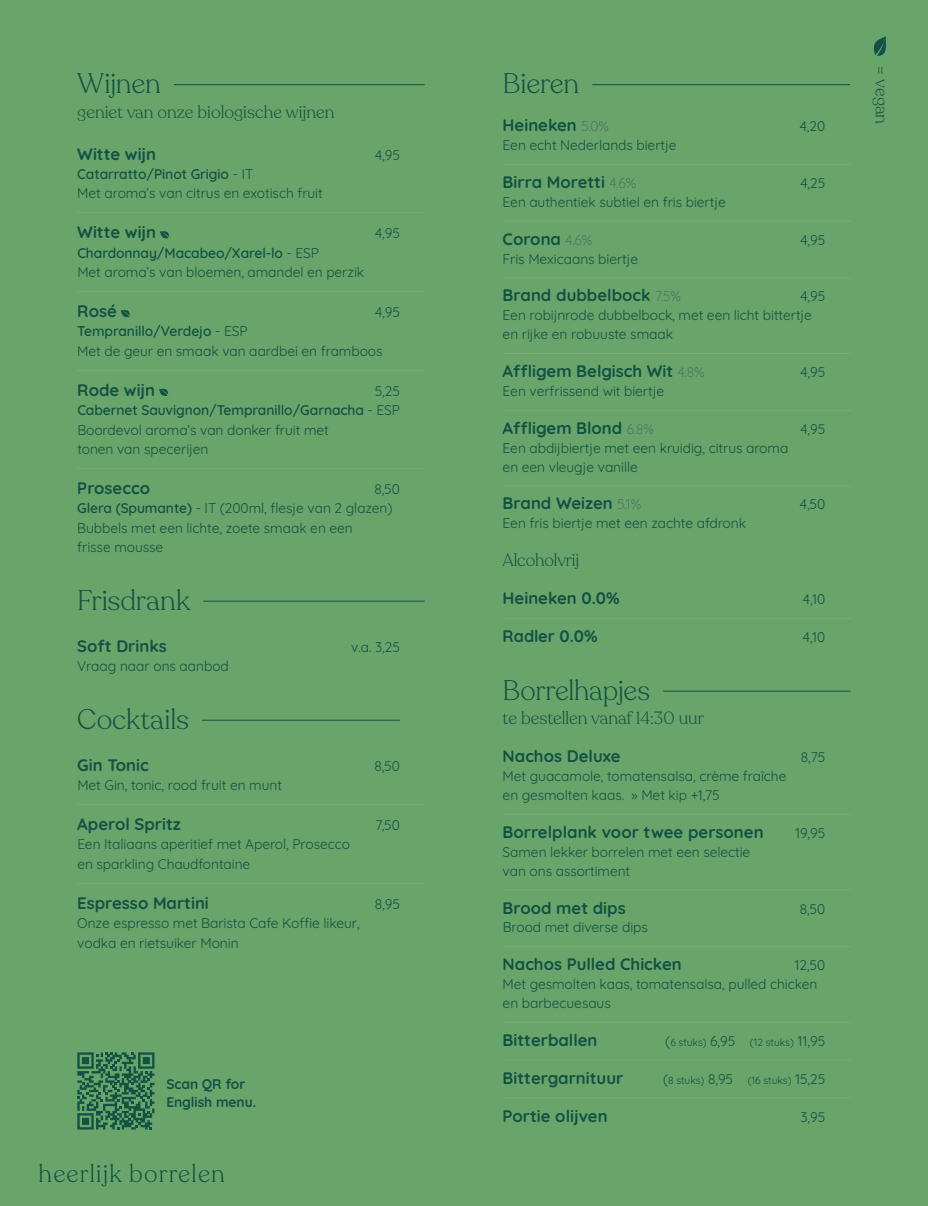
<style>
.page{position:relative;width:928px;height:1206px;background:#fff}
.page>*{position:absolute;margin:0;border:0;box-sizing:border-box;transform-origin:0 0}
.t1{font:300 28px "Recoleta";letter-spacing:-.005em;color:#115244}
.t2{font:300 24.5px "Recoleta";letter-spacing:.05em;color:#115244}
.t3{font:300 17.5px "Recoleta";color:#115244}
.t4{font:700 16.62px "Quicksand";color:#115244}
.t5{font:14px/19.2px "Quicksand";letter-spacing:-.005em;color:#115244}
.t6{font:700 14px/18.4px "Quicksand";letter-spacing:-.005em;color:#115244}
.t7{font:10.5px "Quicksand";letter-spacing:-.005em;color:#115244}
.s1{font-weight:600}
.s2{font-weight:300;font-size:14px;color:#436b5f}
.s3{font-size:14px}
</style>
<div class="page">
<div style="left:0;top:0;width:928px;height:1205px;background:#69a46a"></div>
<hr style="left:174px;top:84px;width:251px;height:1px;background:#115244">
<hr style="left:77px;top:212px;width:348px;height:1px;background:#7cac78">
<svg style="left:160px;top:231px;width:9px;height:8px"></svg>
<hr style="left:77px;top:291px;width:348px;height:1px;background:#7cac78">
<svg style="left:121px;top:310px;width:9px;height:7px"></svg>
<hr style="left:77px;top:370px;width:348px;height:1px;background:#7cac78">
<svg style="left:159px;top:388px;width:9px;height:8px"></svg>
<hr style="left:77px;top:468px;width:348px;height:1px;background:#7cac78">
<hr style="left:203px;top:600px;width:222px;height:1px;background:#115244">
<hr style="left:202px;top:719px;width:198px;height:1px;background:#115244">
<hr style="left:77px;top:804px;width:348px;height:1px;background:#7cac78">
<hr style="left:77px;top:883px;width:348px;height:1px;background:#7cac78">
<hr style="left:592px;top:84px;width:258px;height:1px;background:#115244">
<hr style="left:502px;top:164px;width:348px;height:1px;background:#7cac78">
<hr style="left:502px;top:221px;width:348px;height:1px;background:#7cac78">
<hr style="left:502px;top:277px;width:348px;height:1px;background:#7cac78">
<hr style="left:502px;top:353px;width:348px;height:1px;background:#7cac78">
<hr style="left:502px;top:410px;width:348px;height:1px;background:#7cac78">
<hr style="left:502px;top:485px;width:348px;height:1px;background:#7cac78">
<hr style="left:502px;top:618px;width:348px;height:1px;background:#7cac78">
<hr style="left:663px;top:690px;width:187px;height:1px;background:#115244">
<hr style="left:502px;top:814px;width:348px;height:1px;background:#7cac78">
<hr style="left:502px;top:889px;width:348px;height:1px;background:#7cac78">
<hr style="left:502px;top:946px;width:348px;height:1px;background:#7cac78">
<hr style="left:502px;top:1022px;width:348px;height:1px;background:#7cac78">
<hr style="left:502px;top:1059px;width:348px;height:1px;background:#7cac78">
<hr style="left:502px;top:1097px;width:348px;height:1px;background:#7cac78">
<svg style="left:873px;top:36px;width:13px;height:20px"></svg>
<svg style="left:77px;top:1052px;width:77px;height:77px"></svg>
<h1 class="t1" style="left:77px;top:66px;width:85px">Wijnen</h1>
<p class="t3" style="left:77px;top:101px;width:258px">geniet van onze biologische wijnen</p>
<p class="t4" style="left:77px;top:141px;width:80px">Witte wijn</p>
<p class="t5" style="left:375px;top:144px;width:26px">4,95</p>
<p class="t5" style="left:77px;top:163px;width:247px"><span class="s1">Catarratto/Pinot Grigio</span> - IT<br>Met aroma’s van citrus en exotisch fruit</p>
<p class="t4" style="left:77px;top:220px;width:80px">Witte wijn</p>
<p class="t5" style="left:375px;top:222px;width:26px">4,95</p>
<p class="t5" style="left:77px;top:242px;width:288px"><span class="s1">Chardonnay/Macabeo/Xarel-lo</span> - ESP<br>Met aroma’s van bloemen, amandel en perzik</p>
<p class="t4" style="left:77px;top:298px;width:41px">Rosé</p>
<p class="t5" style="left:375px;top:301px;width:26px">4,95</p>
<p class="t5" style="left:77px;top:320px;width:307px"><span class="s1">Tempranillo/Verdejo</span> - ESP<br>Met de geur en smaak van aardbei en framboos</p>
<p class="t4" style="left:77px;top:377px;width:79px">Rode wijn</p>
<p class="t5" style="left:77px;top:380px;width:324px;text-indent:297px">5,25<br><span class="s1">Cabernet Sauvignon/Tempranillo/Garnacha</span> - ESP<br>Boordevol aroma’s van donker fruit met<br>tonen van specerijen</p>
<p class="t4" style="left:77px;top:475px;width:74px">Prosecco</p>
<p class="t5" style="left:77px;top:478px;width:324px;text-indent:297px">8,50<br><span class="s1">Glera (Spumante)</span> - IT (200ml, flesje van 2 glazen)<br>Bubbels met een lichte, zoete smaak en een<br>frisse mousse</p>
<h1 class="t1" style="left:77px;top:583px;width:114px">Frisdrank</h1>
<p class="t4" style="left:77px;top:633px;width:91px">Soft Drinks</p>
<p class="t5" style="left:351px;top:635px;width:50px">v.a. 3,25</p>
<p class="t5" style="left:77px;top:655px;width:153px">Vraag naar ons aanbod</p>
<h1 class="t1" style="left:77px;top:702px;width:113px">Cocktails</h1>
<p class="t4" style="left:77px;top:752px;width:73px">Gin Tonic</p>
<p class="t5" style="left:374px;top:754px;width:27px">8,50</p>
<p class="t5" style="left:77px;top:774px;width:206px">Met Gin, tonic, rood fruit en munt</p>
<p class="t4" style="left:77px;top:811px;width:105px">Aperol Spritz</p>
<p class="t5" style="left:375px;top:814px;width:26px">7,50</p>
<p class="t5" style="left:77px;top:833px;width:274px">Een Italiaans aperitief met Aperol, Prosecco en sparkling Chaudfontaine</p>
<p class="t4" style="left:77px;top:890px;width:133px">Espresso Martini</p>
<p class="t5" style="left:375px;top:893px;width:26px">8,95</p>
<p class="t5" style="left:77px;top:912px;width:284px">Onze espresso met Barista Cafe Koffie likeur, vodka en rietsuiker Monin</p>
<p class="t6" style="left:166px;top:1073px;width:91px">Scan QR for<br>English menu.</p>
<h2 class="t2" style="left:39px;top:1158px;width:188px">heerlijk borrelen</h2>
<h1 class="t1" style="left:502px;top:66px;width:78px">Bieren</h1>
<p class="t4" style="left:502px;top:112px;width:108px">Heineken <span class="s2">5.0%</span></p>
<p class="t5" style="left:799px;top:115px;width:27px">4,20</p>
<p class="t5" style="left:502px;top:134px;width:175px">Een echt Nederlands biertje</p>
<p class="t4" style="left:502px;top:169px;width:135px">Birra Moretti <span class="s2">4.6%</span></p>
<p class="t5" style="left:800px;top:172px;width:26px">4,25</p>
<p class="t5" style="left:502px;top:191px;width:225px">Een authentiek subtiel en fris biertje</p>
<p class="t4" style="left:502px;top:226px;width:91px">Corona <span class="s2">4.6%</span></p>
<p class="t5" style="left:800px;top:229px;width:26px">4,95</p>
<p class="t5" style="left:502px;top:248px;width:137px">Fris Mexicaans biertje</p>
<p class="t4" style="left:502px;top:283px;width:180px">Brand dubbelbock <span class="s2">7.5%</span></p>
<p class="t5" style="left:502px;top:286px;width:324px;text-indent:298px">4,95<br>Een robijnrode dubbelbock, met een licht bittertje en rijke en robuuste smaak</p>
<p class="t4" style="left:502px;top:358px;width:203px">Affligem Belgisch Wit <span class="s2">4.8%</span></p>
<p class="t5" style="left:800px;top:361px;width:26px">4,95</p>
<p class="t5" style="left:502px;top:380px;width:163px">Een verfrissend wit biertje</p>
<p class="t4" style="left:502px;top:415px;width:153px">Affligem Blond <span class="s2">6.8%</span></p>
<p class="t5" style="left:800px;top:418px;width:26px">4,95</p>
<p class="t5" style="left:502px;top:437px;width:287px">Een abdijbiertje met een kruidig, citrus aroma en een vleugje vanille</p>
<p class="t4" style="left:502px;top:490px;width:140px">Brand Weizen <span class="s2">5.1%</span></p>
<p class="t5" style="left:800px;top:493px;width:27px">4,50</p>
<p class="t5" style="left:502px;top:512px;width:245px">Een fris biertje met een zachte afdronk</p>
<p class="t3" style="left:502px;top:549px;width:78px">Alcoholvrij</p>
<p class="t4" style="left:502px;top:585px;width:118px">Heineken 0.0%</p>
<p class="t5" style="left:803px;top:588px;width:24px">4,10</p>
<p class="t4" style="left:502px;top:623px;width:96px">Radler 0.0%</p>
<p class="t5" style="left:803px;top:626px;width:24px">4,10</p>
<h1 class="t1" style="left:502px;top:672px;width:149px">Borrelhapjes</h1>
<p class="t3" style="left:502px;top:707px;width:203px">te bestellen vanaf 14:30 uur</p>
<p class="t4" style="left:502px;top:743px;width:119px">Nachos Deluxe</p>
<p class="t5" style="left:801px;top:746px;width:26px">8,75</p>
<p class="t5" style="left:502px;top:765px;width:285px">Met guacamole, tomatensalsa, crème fraîche en gesmolten kaas. » Met kip +1,75</p>
<p class="t4" style="left:502px;top:819px;width:262px">Borrelplank voor twee personen</p>
<p class="t5" style="left:795px;top:822px;width:31px">19,95</p>
<p class="t5" style="left:502px;top:841px;width:249px">Samen lekker borrelen met een selectie van ons assortiment</p>
<p class="t4" style="left:502px;top:894px;width:124px">Brood met dips</p>
<p class="t5" style="left:799px;top:897px;width:27px">8,50</p>
<p class="t5" style="left:502px;top:916px;width:147px">Brood met diverse dips</p>
<p class="t4" style="left:502px;top:951px;width:181px">Nachos Pulled Chicken</p>
<p class="t5" style="left:502px;top:954px;width:324px;text-indent:292px">12,50<br>Met gesmolten kaas, tomatensalsa, pulled chicken en barbecuesaus</p>
<p class="t4" style="left:502px;top:1027px;width:96px">Bitterballen</p>
<p class="t7" style="left:665px;top:1034px;width:161px"><span class="s3">(</span>6 stuks) <span class="s3">6,95</span> (12 stuks) <span class="s3">11,95</span></p>
<p class="t4" style="left:502px;top:1064px;width:122px">Bittergarnituur</p>
<p class="t7" style="left:663px;top:1071px;width:164px"><span class="s3">(</span>8 stuks) <span class="s3">8,95</span> (16 stuks) <span class="s3">15,25</span></p>
<p class="t4" style="left:502px;top:1103px;width:106px">Portie olijven</p>
<p class="t5" style="left:800px;top:1105px;width:26px">3,95</p>
<p class="t3" style="left:892px;top:65px;width:60px;rotate:90deg">= vegan</p>
</div>
